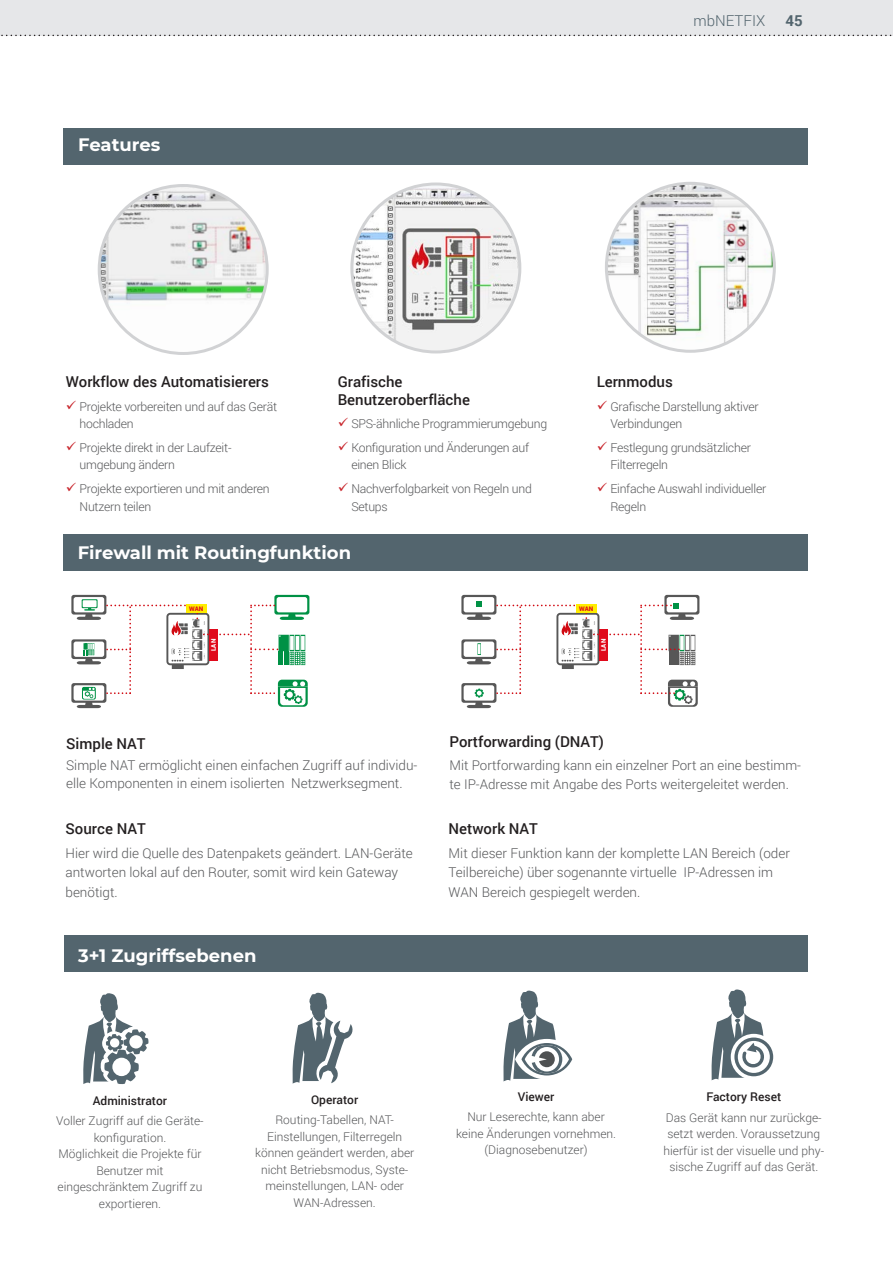
<style>
.page{position:relative;width:893px;height:1263px;background:#fff}
.page>*{position:absolute;margin:0;border:0;box-sizing:border-box;transform-origin:0 0}
.Headline_2{font:700 18px "Montserrat";color:#fff}
.t1{font:500 15px/17.7px "Roboto";color:#231f20}
.t2{font:300 15px "Roboto";color:#53656e}
.t3{font:700 15px "Roboto";color:#53656e}
.t4{font:300 13.5px/19.5px "Roboto";color:#57585a}
.t5{font:300 13.35px/19.4px "Roboto";color:#57585a}
.t6{font:300 12.3px/17.7px "Roboto";letter-spacing:-.02em;color:#57585a}
.t7{font:300 12px/16.5px "Roboto";color:#57585a;text-align:center}
.t8{font:500 12px "Roboto";color:#231f20}
.t9{font:900 6.3px "Roboto";letter-spacing:.05em;color:#fff}
.t10{font:900 6.3px "Roboto";letter-spacing:-.005em;color:#e00a1c}
.s1{color:#c8242b}
</style>
<div class="page">
<div style="left:0;top:0;width:893px;height:35px;background:#e6e7e9"></div>
<svg style="left:0;top:35px;width:893px;height:1px"></svg>
<div style="left:64px;top:128px;width:744px;height:37px;background:#53656e"></div>
<svg style="left:83px;top:993px;width:66px;height:92px"></svg>
<svg style="left:293px;top:992px;width:60px;height:92px"></svg>
<svg style="left:503px;top:990px;width:70px;height:92px"></svg>
<svg style="left:712px;top:989px;width:62px;height:91px"></svg>
<div style="left:64px;top:935px;width:744px;height:37px;background:#53656e"></div>
<div style="left:64px;top:534px;width:744px;height:37px;background:#53656e"></div>
<svg style="left:71px;top:595px;width:238px;height:113px"></svg>
<div style="left:186px;top:604px;width:21px;height:8px;background:#ffed00"></div>
<svg style="left:461px;top:595px;width:238px;height:113px"></svg>
<img style="left:352px;top:184px;width:168px;height:168px;border-radius:84px">
<img style="left:606px;top:183px;width:168px;height:168px;border-radius:84px">
<img style="left:99px;top:185px;width:168px;height:168px;border-radius:84px">
<p class="Headline_2" style="left:78px;top:132px;width:84px">Features</p>
<p class="t2" style="left:693px;top:10px;width:73px">mbNETFIX</p>
<p class="t3" style="left:786px;top:10px;width:19px">45</p>
<p class="t1" style="left:66px;top:372px;width:205px">Workflow des Automatisierers</p>
<p class="t6" style="left:80px;top:397px;width:199px;text-indent:-14px"><span class="s1">✓</span> Projekte vorbereiten und auf das Gerät hochladen</p>
<p class="t6" style="left:80px;top:438px;width:153px;text-indent:-14px"><span class="s1">✓</span> Projekte direkt in der Laufzeit&shy;umgebung ändern</p>
<p class="t6" style="left:80px;top:479px;width:192px;text-indent:-14px"><span class="s1">✓</span> Projekte exportieren und mit anderen<br>Nutzern teilen</p>
<p class="t1" style="left:338px;top:372px;width:134px">Grafische<br>Benutzeroberfläche</p>
<p class="t6" style="left:338px;top:415px;width:211px"><span class="s1">✓</span> SPS-ähnliche Programmierumgebung</p>
<p class="t6" style="left:351px;top:438px;width:179px;text-indent:-14px"><span class="s1">✓</span> Konfiguration und Änderungen auf einen Blick</p>
<p class="t6" style="left:351px;top:479px;width:182px;text-indent:-14px"><span class="s1">✓</span> Nachverfolgbarkeit von Regeln und<br>Setups</p>
<p class="t1" style="left:597px;top:372px;width:78px">Lernmodus</p>
<p class="t6" style="left:610px;top:397px;width:150px;text-indent:-14px"><span class="s1">✓</span> Grafische Darstellung aktiver<br>Verbindungen</p>
<p class="t6" style="left:610px;top:438px;width:142px;text-indent:-14px"><span class="s1">✓</span> Festlegung grundsätzlicher<br>Filterregeln</p>
<p class="t6" style="left:610px;top:479px;width:157px;text-indent:-14px"><span class="s1">✓</span> Einfache Auswahl individueller<br>Regeln</p>
<p class="Headline_2" style="left:78px;top:539px;width:275px">Firewall mit Routingfunktion</p>
<p class="t10" style="left:189px;top:604px;width:15px">WAN</p>
<p class="t10" style="left:579px;top:604px;width:15px">WAN</p>
<p class="t9" style="left:209px;top:651px;width:14px;rotate:-90deg">LAN</p>
<p class="t9" style="left:599px;top:651px;width:14px;rotate:-90deg">LAN</p>
<p class="t1" style="left:66px;top:734px;width:81px">Simple NAT</p>
<p class="t4" style="left:66px;top:756px;width:353px;line-height:18px">Simple NAT ermöglicht einen einfachen Zugriff auf individu&shy;elle Komponenten in einem isolierten Netzwerksegment.</p>
<p class="t1" style="left:66px;top:819px;width:82px">Source NAT</p>
<p class="t4" style="left:66px;top:843px;width:349px">Hier wird die Quelle des Datenpakets geändert. LAN-Geräte antworten lokal auf den Router, somit wird kein Gateway benötigt.</p>
<p class="Headline_2" style="left:78px;top:942px;width:180px">3+1 Zugriffsebenen</p>
<p class="t1" style="left:449px;top:732px;width:156px">Portforwarding (DNAT)</p>
<p class="t5" style="left:449px;top:755px;width:353px">Mit Portforwarding kann ein einzelner Port an eine bestimm&shy;te IP-Adresse mit Angabe des Ports weitergeleitet werden.</p>
<p class="t1" style="left:449px;top:819px;width:91px">Network NAT</p>
<p class="t4" style="left:449px;top:843px;width:343px">Mit dieser Funktion kann der komplette LAN Bereich (oder<br>Teilbereiche) über sogenannte virtuelle IP-Adressen im<br>WAN Bereich gespiegelt werden.</p>
<p class="t8" style="left:93px;top:1092px;width:76px">Administrator</p>
<p class="t7" style="left:56px;top:1112px;width:149px">Voller Zugriff auf die Geräte&shy;konfiguration.<br>Möglichkeit die Projekte für<br>Benutzer mit eingeschränktem Zugriff zu exportieren.</p>
<p class="t8" style="left:311px;top:1091px;width:49px">Operator</p>
<p class="t7" style="left:255px;top:1111px;width:161px">Routing-Tabellen, NAT-<br>Einstellungen, Filterregeln können geändert werden, aber nicht Betriebsmodus, Syste&shy;meinstellungen, LAN- oder<br>WAN-Adressen.</p>
<p class="t8" style="left:518px;top:1088px;width:38px">Viewer</p>
<p class="t7" style="left:456px;top:1108px;width:161px">Nur Leserechte, kann aber keine Änderungen vornehmen. (Diagnosebenutzer)</p>
<p class="t8" style="left:706px;top:1088px;width:76px">Factory Reset</p>
<p class="t7" style="left:663px;top:1109px;width:162px">Das Gerät kann nur zurückge&shy;setzt werden. Voraussetzung hierfür ist der visuelle und phy&shy;sische Zugriff auf das Gerät.</p>
</div>
